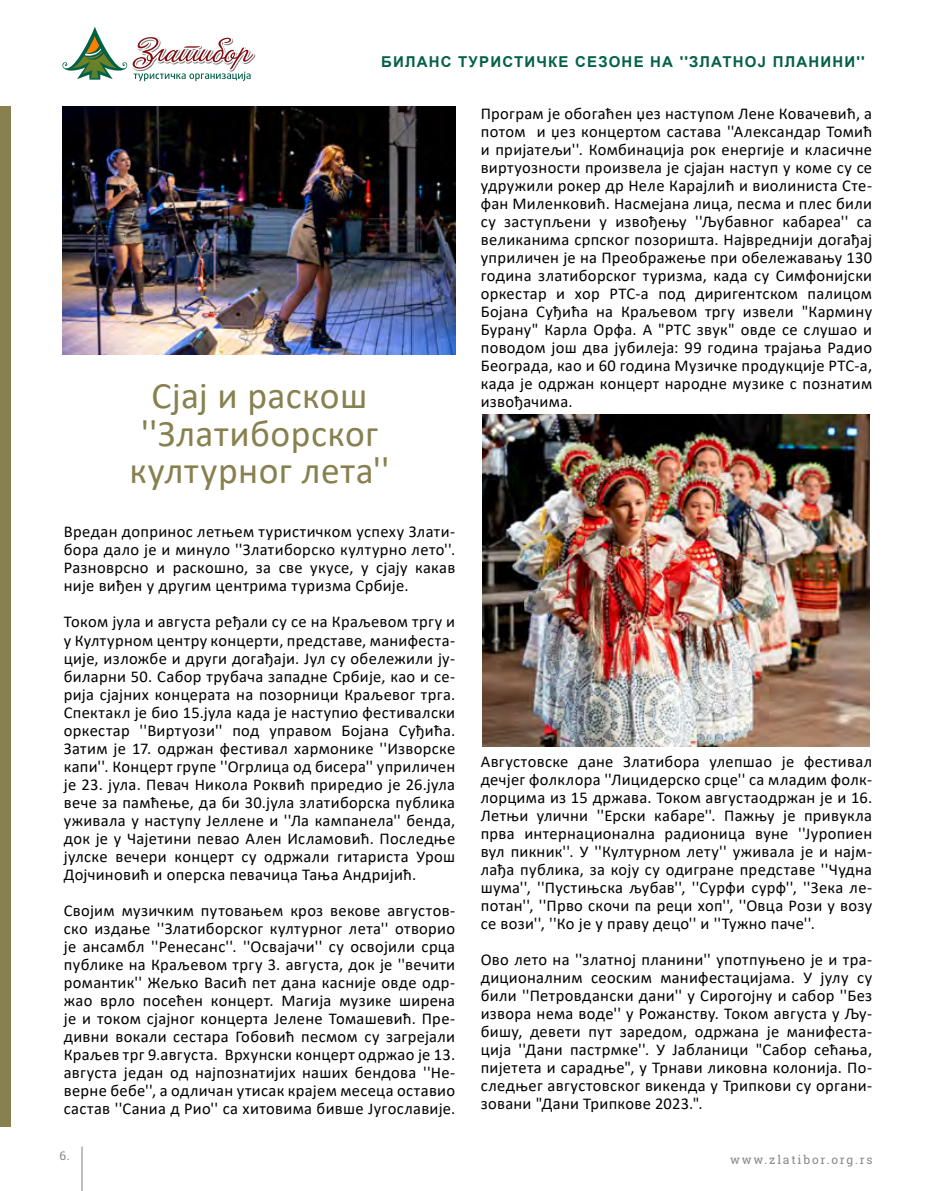
<style>
.page{position:relative;width:936px;height:1191px;background:#fff}
.page>*{position:absolute;margin:0;border:0;box-sizing:border-box;transform-origin:0 0}
.t1{font:37.5px/37.5px "Calibri";letter-spacing:.01em;color:#87804f;text-align:center}
.t2{font:16.5px/18px "Calibri";letter-spacing:.02em;color:#000;text-align:justify}
.t3{font:700 15px "Arial";letter-spacing:.08em;color:#036147}
.t4{font:12px "Roboto Slab";letter-spacing:.15em;color:#878787}
</style>
<div class="page">
<hr style="left:82px;top:1146px;width:1px;height:45px;background:#808080">
<div style="left:0;top:106px;width:10px;height:1020px;background:#87804f"></div>
<svg style="left:62px;top:27px;width:194px;height:54px"></svg>
<img style="left:62px;top:106px;width:393px;height:249px">
<img style="left:482px;top:415px;width:387px;height:331px">
<p class="t3" style="left:381px;top:51px;width:485px">БИЛАНС ТУРИСТИЧКЕ СЕЗОНЕ НА ''ЗЛАТНОЈ ПЛАНИНИ''</p>
<h1 class="t1" style="left:129px;top:376px;width:261px">Сјај и раскош ''Златиборског културног лета''</h1>
<p class="t2" style="left:64px;top:522px;width:393px">Вредан допринос летњем туристичком успеху Злати&shy;бора дало је и минуло ''Златиборско културно лето''.<br>Разноврсно и раскошно, за све укусе, у сјају какав није виђен у другим центрима туризма Србије.</p>
<p class="t2" style="left:64px;top:612px;width:393px">Током јула и августа ређали су се на Краљевом тргу и у Културном центру концерти, представе, манифеста&shy;ције, изложбе и други догађаји. Јул су обележили ју&shy;биларни 50. Сабор трубача западне Србије, као и се&shy;рија сјајних концерата на позорници Краљевог трга.<br>Спектакл је био 15.јула када је наступио фестивалски оркестар ''Виртуози'' под управом Бојана Суђића.<br>Затим је 17. одржан фестивал хармонике ''Изворске капи''. Концерт групе ''Огрлица од бисера'' уприличен је 23. јула. Певач Никола Роквић приредио је 26.јула вече за памћење, да би 30.јула златиборска публика уживала у наступу Јеллене и ''Ла кампанела'' бенда, док је у Чајетини певао Ален Исламовић. Последње јулске вечери концерт су одржали гитариста Урош Дојчиновић и оперска певачица Тања Андријић.</p>
<p class="t2" style="left:64px;top:900px;width:393px">Својим музичким путовањем кроз векове августов&shy;ско издање ''Златиборског културног лета'' отворио је ансамбл ''Ренесанс''. ''Освајачи'' су освојили срца публике на Краљевом тргу 3. августа, док је ''вечити романтик'' Жељко Васић пет дана касније овде одр&shy;жао врло посећен концерт. Магија музике ширена је и током сјајног концерта Јелене Томашевић. Пре&shy;дивни вокали сестара Гобовић песмом су загрејали Краљев трг 9.августа. Врхунски концерт одржао је 13. августа један од најпознатијих наших бендова ''Не&shy;верне бебе'', а одличан утисак крајем месеца оставио састав ''Саниа д Рио'' са хитовима бивше Југославије.</p>
<p class="t2" style="left:480px;top:104px;width:393px">Програм је обогаћен џез наступом Лене Ковачевић, а потом и џез концертом састава ''Александар Томић и пријатељи''. Комбинација рок енергије и класичне виртуозности произвела је сјајан наступ у коме су се удружили рокер др Неле Карајлић и виолиниста Сте&shy;фан Миленковић. Насмејана лица, песма и плес били су заступљени у извођењу ''Љубавног кабареа'' са великанима српског позоришта. Највреднији догађај уприличен је на Преображење при обележавању 130 година златиборског туризма, када су Симфонијски оркестар и хор РТС-а под диригентском палицом Бојана Суђића на Краљевом тргу извели "Кармину Бурану" Карла Орфа. А "РТС звук" овде се слушао и поводом још два јубилеја: 99 година трајања Радио Београда, као и 60 година Музичке продукције РТС-а, када је одржан концерт народне музике с познатим извођачима.</p>
<p class="t2" style="left:480px;top:752px;width:393px">Августовске дане Златибора улепшао је фестивал дечјег фолклора ''Лицидерско срце'' са младим фолк&shy;лорцима из 15 држава. Током августаодржан је и 16.<br>Летњи улични ''Ерски кабаре''. Пажњу је привукла прва интернационална радионица вуне ''Јуропиен вул пикник''. У ''Културном лету'' уживала је и најм&shy;лађа публика, за коју су одигране представе ''Чудна шума'', ''Пустињска љубав'', ''Сурфи сурф'', ''Зека ле&shy;потан'', ''Прво скочи па реци хоп'', ''Овца Рози у возу се вози'', ''Ко је у праву децо'' и ''Тужно паче''.</p>
<p class="t2" style="left:480px;top:950px;width:393px">Ово лето на ''златној планини'' употпуњено је и тра&shy;диционалним сеоским манифестацијама. У јулу су били ''Петровдански дани'' у Сирогојну и сабор ''Без извора нема воде'' у Рожанству. Током августа у Љу&shy;бишу, девети пут заредом, одржана је манифеста&shy;ција ''Дани пастрмке''. У Јабланици "Сабор сећања, пијетета и сарадње", у Трнави ликовна колонија. По&shy;следњег августовског викенда у Трипкови су органи&shy;зовани "Дани Трипкове 2023.".</p>
<p class="t4" style="left:60px;top:1147px;width:12px">6.</p>
<p class="t4" style="left:730px;top:1151px;width:144px">www.zlatibor.org.rs</p>
</div>
